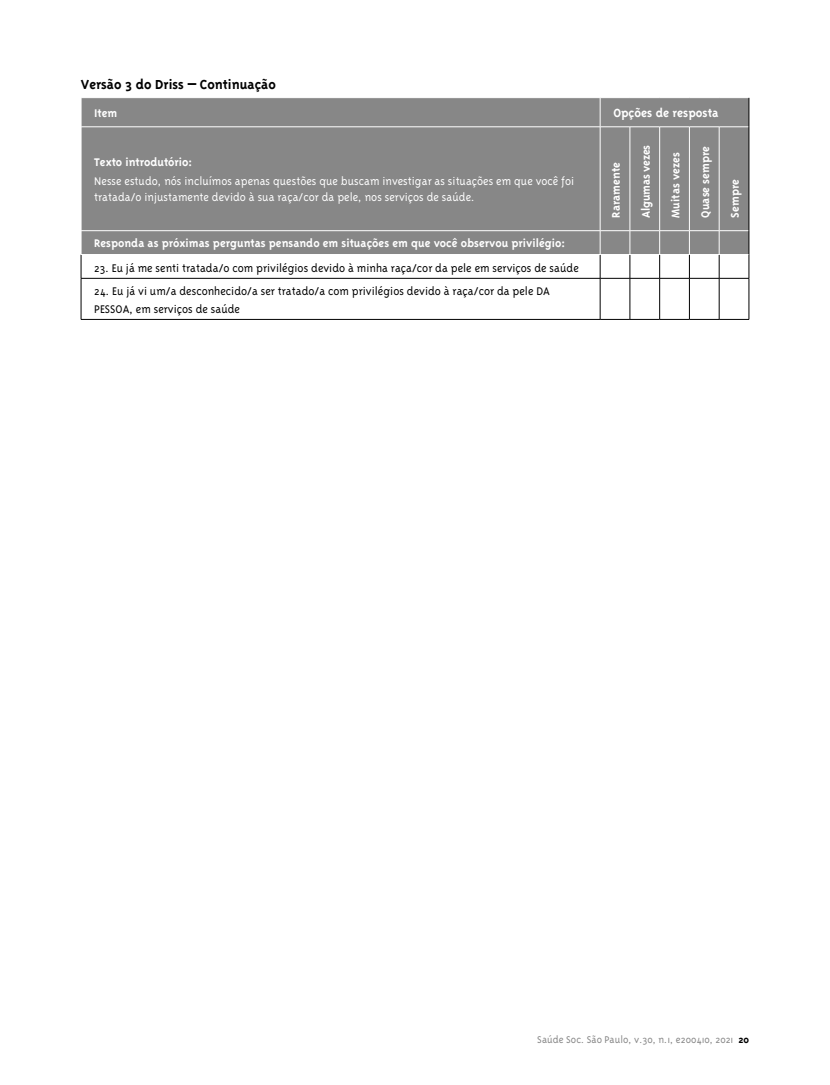
<style>
.page{position:relative;width:830px;height:1085px;background:#fff}
.page>*{position:absolute;margin:0;border:0;box-sizing:border-box;transform-origin:0 0}
.t1{font:700 15px "Triplex";color:#000}
.t2{font:700 13.5px "Triplex";color:#fff}
.t3{font:300 12.75px/17.2px "Triplex";color:#000}
.t4{font:300 12.75px/16.5px "Triplex";color:#fff}
.t5{font:700 12.75px "Triplex";color:#fff}
.t6{font:700 12.75px "Triplex";letter-spacing:-.02em;color:#fff}
.t7{font:300 11.25px "Triplex";color:#878787}
.s1{font-weight:700;color:#000}
</style>
<div class="page">
<div style="left:82px;top:98px;width:666px;height:156px;background:#878787"></div>
<hr style="left:599px;top:127px;width:1px;height:103px;background:#fff">
<hr style="left:629px;top:127px;width:1px;height:103px;background:#fff">
<hr style="left:659px;top:127px;width:1px;height:103px;background:#fff">
<hr style="left:688px;top:127px;width:1px;height:103px;background:#fff">
<hr style="left:718px;top:127px;width:1px;height:103px;background:#fff">
<svg style="left:659px;top:231px;width:1px;height:47px"></svg>
<hr style="left:81px;top:278px;width:519px;height:1px;background:#000">
<hr style="left:599px;top:278px;width:1px;height:41px;background:#000">
<hr style="left:629px;top:278px;width:30px;height:1px;background:#000">
<hr style="left:629px;top:278px;width:1px;height:41px;background:#000">
<hr style="left:659px;top:278px;width:30px;height:1px;background:#000">
<hr style="left:659px;top:278px;width:1px;height:41px;background:#000">
<hr style="left:688px;top:278px;width:1px;height:41px;background:#000">
<hr style="left:718px;top:278px;width:30px;height:1px;background:#000">
<hr style="left:718px;top:278px;width:1px;height:41px;background:#000">
<hr style="left:81px;top:126px;width:519px;height:1px;background:#fff">
<hr style="left:629px;top:126px;width:30px;height:1px;background:#fff">
<hr style="left:659px;top:126px;width:30px;height:1px;background:#fff">
<svg style="left:689px;top:126px;width:29px;height:1px"></svg>
<hr style="left:718px;top:126px;width:30px;height:1px;background:#fff">
<hr style="left:81px;top:278px;width:1px;height:41px;background:#000">
<hr style="left:748px;top:278px;width:1px;height:41px;background:#000">
<hr style="left:81px;top:319px;width:519px;height:1px;background:#000">
<svg style="left:600px;top:319px;width:29px;height:1px"></svg>
<hr style="left:629px;top:319px;width:30px;height:1px;background:#000">
<hr style="left:659px;top:319px;width:30px;height:1px;background:#000">
<svg style="left:689px;top:319px;width:29px;height:1px"></svg>
<hr style="left:718px;top:319px;width:30px;height:1px;background:#000">
<svg style="left:81px;top:98px;width:1px;height:29px"></svg>
<svg style="left:599px;top:98px;width:30px;height:29px"></svg>
<hr style="left:81px;top:230px;width:519px;height:1px;background:#fff">
<hr style="left:629px;top:230px;width:30px;height:1px;background:#fff">
<hr style="left:659px;top:230px;width:30px;height:1px;background:#fff">
<hr style="left:718px;top:230px;width:30px;height:1px;background:#fff">
<svg style="left:748px;top:98px;width:1px;height:29px"></svg>
<hr style="left:748px;top:127px;width:1px;height:104px;background:#000">
<svg style="left:81px;top:231px;width:1px;height:47px"></svg>
<hr style="left:81px;top:254px;width:519px;height:1px;background:#fff">
<svg style="left:599px;top:230px;width:31px;height:49px"></svg>
<hr style="left:629px;top:254px;width:30px;height:1px;background:#fff">
<hr style="left:659px;top:254px;width:30px;height:1px;background:#fff">
<svg style="left:688px;top:230px;width:31px;height:49px"></svg>
<hr style="left:718px;top:254px;width:30px;height:1px;background:#fff">
<svg style="left:748px;top:231px;width:1px;height:47px"></svg>
<p class="t1" style="left:81px;top:75px;width:196px">Versão 3 do Driss – Continuação</p>
<p class="t5" style="left:94px;top:106px;width:25px">Item</p>
<p class="t2" style="left:613px;top:106px;width:107px">Opções de resposta</p>
<p class="t5" style="left:94px;top:155px;width:100px">Texto introdutório:</p>
<p class="t4" style="left:94px;top:172px;width:481px">Nesse estudo, nós incluímos apenas questões que buscam investigar as situações em que você foi tratada/o injustamente devido à sua raça/cor da pele, nos serviços de saúde.</p>
<p class="t6" style="left:638px;top:217px;width:74px;rotate:-90deg">Algumas vezes</p>
<p class="t5" style="left:668px;top:217px;width:67px;rotate:-90deg">Muitas vezes</p>
<p class="t5" style="left:697px;top:217px;width:73px;rotate:-90deg">Quase sempre</p>
<p class="t5" style="left:608px;top:217px;width:57px;rotate:-90deg">Raramente</p>
<p class="t5" style="left:94px;top:236px;width:472px">Responda as próximas perguntas pensando em situações em que você observou privilégio:</p>
<p class="t3" style="left:94px;top:259px;width:486px">23. Eu já me senti tratada/o com privilégios devido à minha raça/cor da pele em serviços de saúde</p>
<p class="t3" style="left:94px;top:282px;width:457px">24. Eu já vi um/a desconhecido/a ser tratado/a com privilégios devido à raça/cor da pele DA<br>PESSOA, em serviços de saúde</p>
<p class="t5" style="left:727px;top:217px;width:40px;rotate:-90deg">Sempre</p>
<p class="t7" style="left:537px;top:1033px;width:213px">Saúde Soc. São Paulo, v.30, n.1, e200410, 2021 <span class="s1">20</span></p>
</div>
